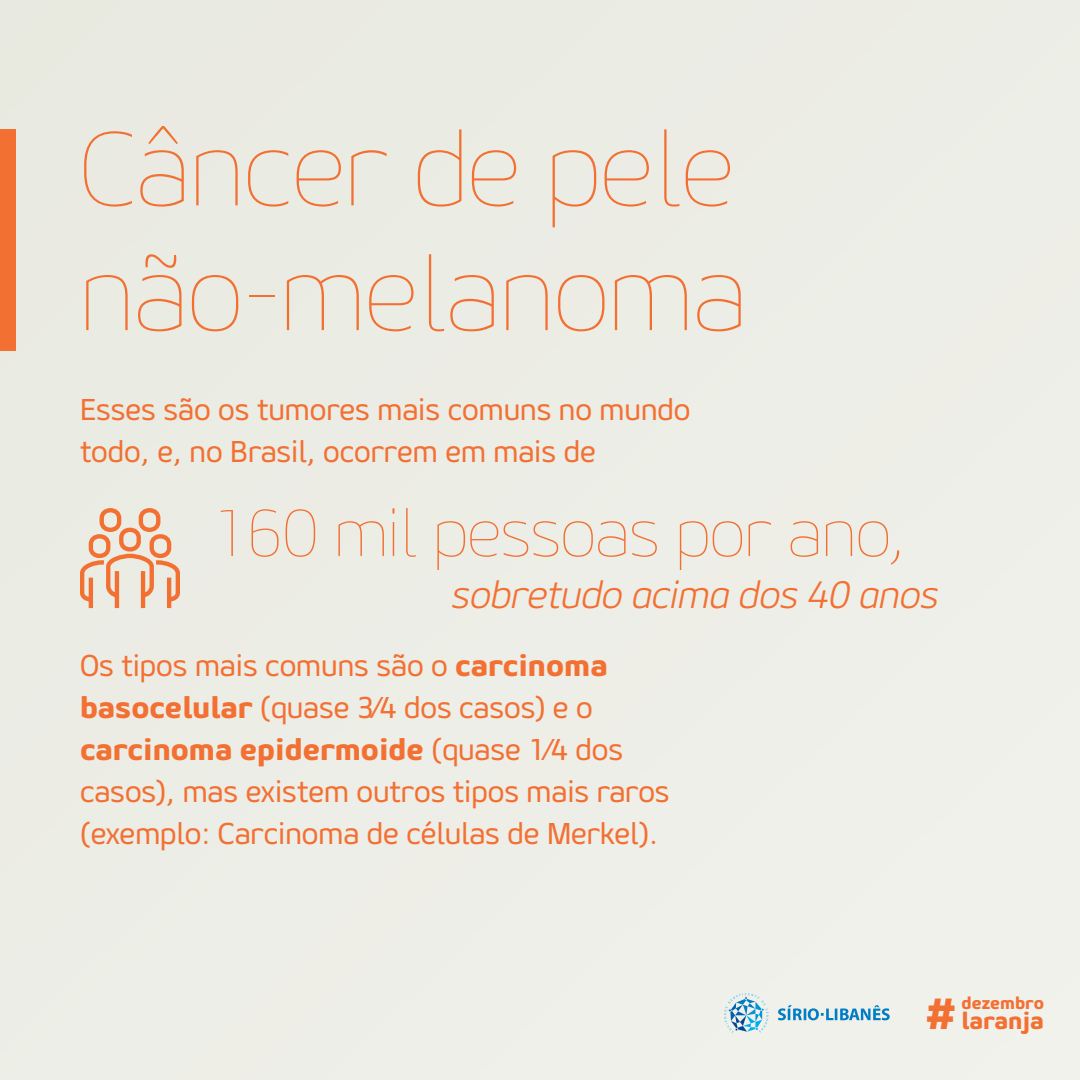
<style>
.page{position:relative;width:1080px;height:1080px;background:#edeee6}
.page>*{position:absolute;margin:0;border:0;box-sizing:border-box;transform-origin:0 0}
.t1{font:100 104px/124.8px "Geon";color:#f37033}
.t2{font:100 65.7px "Geon";color:#f37033}
.t3{font:800 43.5px "Geon";color:#f37033}
.t4{font:italic 300 38px "Geon";color:#f37033}
.t5{font:30px/42px "Geon";color:#f37033}
.t6{font:800 23.8px "Geon";color:#f37033}
.t7{font:800 17.1px "Geon";color:#f37033}
.s1{font-weight:800}
</style>
<div class="page">
<svg style="left:778px;top:1005px;width:112px;height:15px"></svg>
<svg style="left:724px;top:993px;width:45px;height:40px"></svg>
<div style="left:0;top:129px;width:16px;height:222px;background:#f37033"></div>
<svg style="left:80px;top:508px;width:100px;height:101px"></svg>
<h1 class="t1" style="left:80px;top:105px;width:668px">Câncer de pele não-melanoma</h1>
<p class="t5" style="left:80px;top:388px;width:612px">Esses são os tumores mais comuns no mundo todo, e, no Brasil, ocorrem em mais de</p>
<h2 class="t2" style="left:212px;top:491px;width:695px">160 mil pessoas por ano,</h2>
<p class="t4" style="left:452px;top:570px;width:488px">sobretudo acima dos 40 anos</p>
<p class="t5" style="left:80px;top:644px;width:591px">Os tipos mais comuns são o <span class="s1">carcinoma basocelular</span> (quase 3⁄4 dos casos) e o <span class="s1">carcinoma epidermoide</span> (quase 1⁄4 dos casos), mas existem outros tipos mais raros (exemplo: Carcinoma de células de Merkel).</p>
<h3 class="t3" style="left:925px;top:984px;width:33px">#</h3>
<p class="t7" style="left:962px;top:992px;width:84px">dezembro</p>
<p class="t6" style="left:962px;top:1004px;width:84px">laranja</p>
</div>
